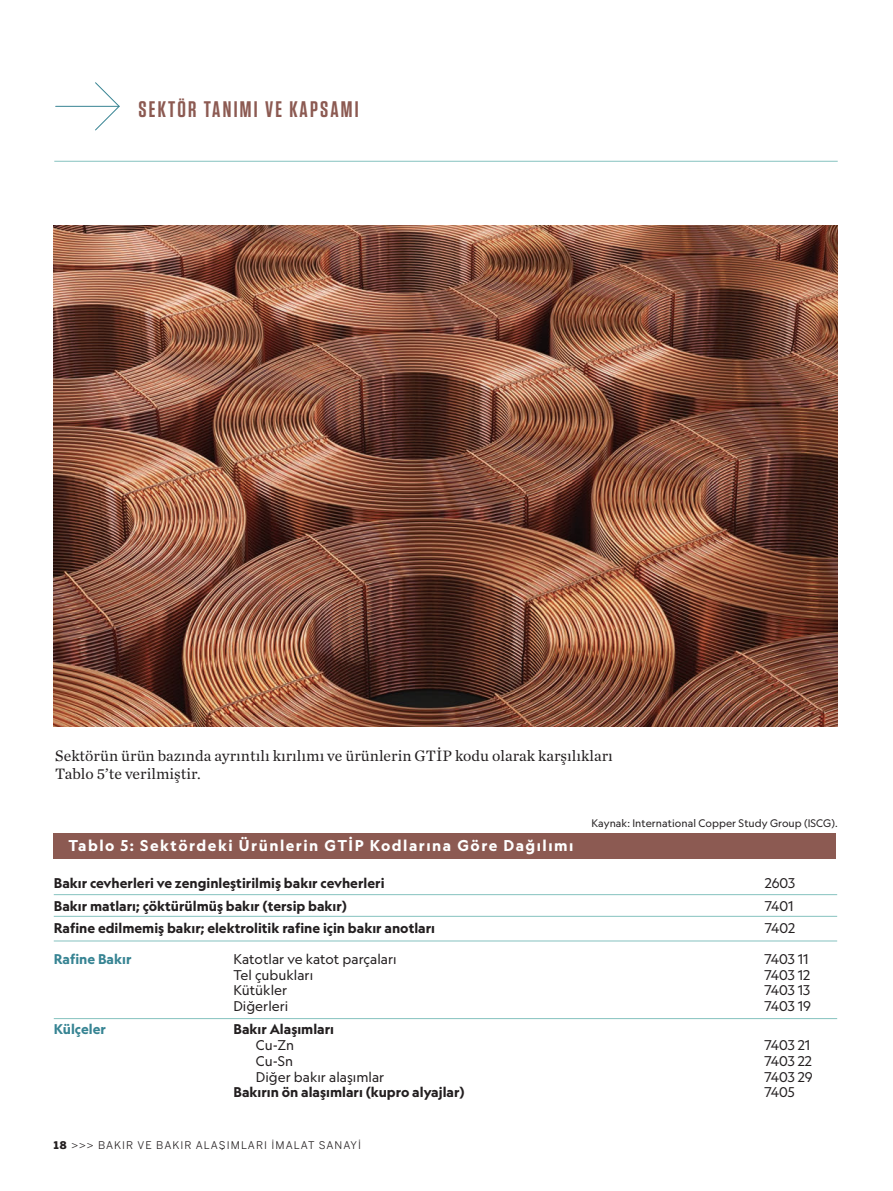
<style>
.page{position:relative;width:893px;height:1191px;background:#fff}
.page>*{position:absolute;margin:0;border:0;box-sizing:border-box;transform-origin:0 0}
.t1{font:600 22.5px "Tungsten";letter-spacing:.1em;color:#8c5a52}
.t2{font:15.75px/18px "Chronicle Text G1";letter-spacing:.005em;color:#231f20}
.t3{font:700 15px "Geograph";letter-spacing:.1em;color:#fff}
.t4{font:700 13.5px "Geograph";color:#231f20}
.t5{font:13.5px "Geograph";color:#231f20}
.t6{font:700 13.5px "Geograph";color:#378493}
.t7{font:10.5px "Geograph";letter-spacing:.005em;color:#231f20}
.t8{font:10.5px "Benton Sans";letter-spacing:.1em;color:#231f20}
.s1{font-weight:900}
</style>
<div class="page">
<div style="left:54px;top:833px;width:782px;height:26px;background:#8c5a52"></div>
<hr style="left:54px;top:894px;width:783px;height:1px;background:#85c2bf">
<hr style="left:54px;top:916px;width:783px;height:1px;background:#85c2bf">
<hr style="left:54px;top:940px;width:783px;height:1px;background:#85c2bf">
<hr style="left:54px;top:1018px;width:783px;height:1px;background:#85c2bf">
<hr style="left:54px;top:161px;width:784px;height:1px;background:#85c2bf">
<hr style="left:56px;top:106px;width:63px;height:1px;background:#378493">
<svg style="left:94px;top:82px;width:26px;height:49px"></svg>
<img style="left:54px;top:225px;width:784px;height:501px">
<p class="t1" style="left:139px;top:97px;width:222px">SEKTÖR TANIMI VE KAPSAMI</p>
<p class="t2" style="left:55px;top:746px;width:559px">Sektörün ürün bazında ayrıntılı kırılımı ve ürünlerin GTİP kodu olarak karşılıkları<br>Tablo 5’te verilmiştir.</p>
<p class="t7" style="left:591px;top:816px;width:248px">Kaynak: International Copper Study Group (ISCG).</p>
<p class="t3" style="left:68px;top:836px;width:507px">Tablo 5: Sektördeki Ürünlerin GTİP Kodlarına Göre Dağılımı</p>
<p class="t4" style="left:54px;top:874px;width:332px">Bakır cevherleri ve zenginleştirilmiş bakır cevherleri</p>
<p class="t5" style="left:765px;top:874px;width:32px">2603</p>
<p class="t4" style="left:54px;top:897px;width:295px">Bakır matları; çöktürülmüş bakır (tersip bakır)</p>
<p class="t5" style="left:765px;top:897px;width:30px">7401</p>
<p class="t4" style="left:54px;top:919px;width:383px">Rafine edilmemiş bakır; elektrolitik rafine için bakır anotları</p>
<p class="t5" style="left:765px;top:919px;width:32px">7402</p>
<p class="t6" style="left:54px;top:950px;width:79px">Rafine Bakır</p>
<p class="t5" style="left:233px;top:950px;width:165px">Katotlar ve katot parçaları</p>
<p class="t5" style="left:764px;top:950px;width:46px">7403 11</p>
<p class="t5" style="left:233px;top:966px;width:81px">Tel çubukları</p>
<p class="t5" style="left:764px;top:966px;width:47px">7403 12</p>
<p class="t5" style="left:233px;top:982px;width:55px">Kütükler</p>
<p class="t5" style="left:764px;top:982px;width:47px">7403 13</p>
<p class="t5" style="left:233px;top:997px;width:56px">Diğerleri</p>
<p class="t5" style="left:764px;top:997px;width:48px">7403 19</p>
<p class="t4" style="left:233px;top:1020px;width:102px">Bakır Alaşımları</p>
<p class="t5" style="left:256px;top:1036px;width:40px">Cu-Zn</p>
<p class="t5" style="left:764px;top:1036px;width:47px">7403 21</p>
<p class="t5" style="left:256px;top:1052px;width:39px">Cu-Sn</p>
<p class="t5" style="left:764px;top:1052px;width:49px">7403 22</p>
<p class="t5" style="left:256px;top:1068px;width:130px">Diğer bakır alaşımlar</p>
<p class="t5" style="left:764px;top:1068px;width:50px">7403 29</p>
<p class="t4" style="left:233px;top:1083px;width:233px">Bakırın ön alaşımları (kupro alyajlar)</p>
<p class="t5" style="left:764px;top:1084px;width:32px">7405</p>
<p class="t6" style="left:54px;top:1020px;width:54px">Külçeler</p>
<p class="t8" style="left:54px;top:1138px;width:309px"><span class="s1">18</span> &gt;&gt;&gt; BAKIR VE BAKIR ALAŞIMLARI İMALAT SANAYİ</p>
</div>
